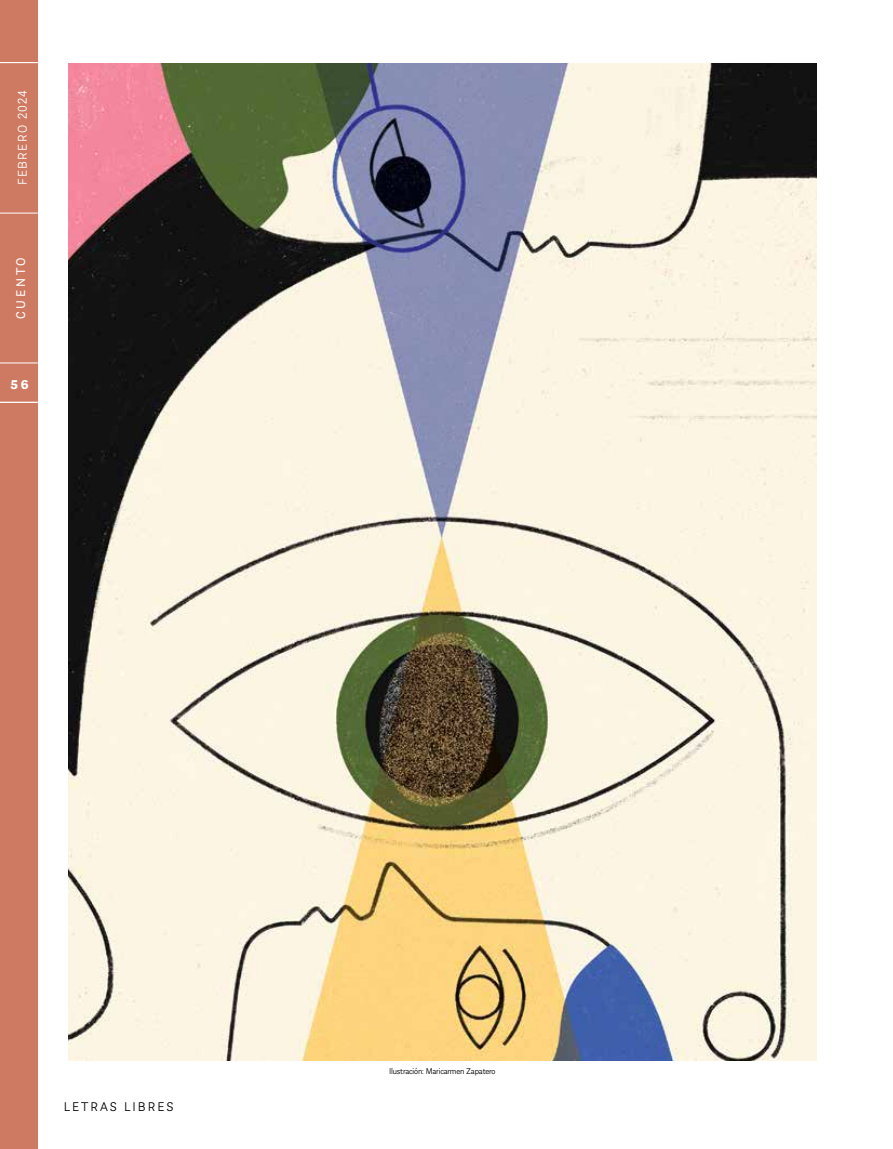
<style>
.page{position:relative;width:893px;height:1149px;background:#fff}
.page>*{position:absolute;margin:0;border:0;box-sizing:border-box;transform-origin:0 0}
.t1{font:300 13.5px "Almanach";letter-spacing:.15em;color:#000}
.t2{font:300 13.5px "Almanach";letter-spacing:.1em;color:#fff}
.t3{font:13.5px "Almanach";letter-spacing:.195em;color:#fff}
.t4{font:700 13.5px "Almanach";color:#fff}
.t5{font:300 9px "Almanach";letter-spacing:-.015em;color:#000}
</style>
<div class="page">
<div style="left:0;top:0;width:38px;height:1148px;background:#ce7a62"></div>
<hr style="left:0;top:62px;width:38px;height:1px;background:#fff">
<hr style="left:0;top:402px;width:38px;height:1px;background:#fff">
<hr style="left:0;top:213px;width:38px;height:1px;background:#fff">
<hr style="left:0;top:362px;width:38px;height:1px;background:#fff">
<img style="left:68px;top:64px;width:748px;height:996px">
<h1 class="t2" style="left:18px;top:185px;width:97px;rotate:-90deg">FEBRERO 2024</h1>
<h1 class="t3" style="left:16px;top:319px;width:63px;rotate:-90deg">CUENTO</h1>
<h1 class="t4" style="left:11px;top:376px;width:19px">56</h1>
<h1 class="t1" style="left:64px;top:1097px;width:111px">LETRAS LIBRES</h1>
<p class="t5" style="left:389px;top:1067px;width:108px">Ilustración: Maricarmen Zapatero</p>
</div>
